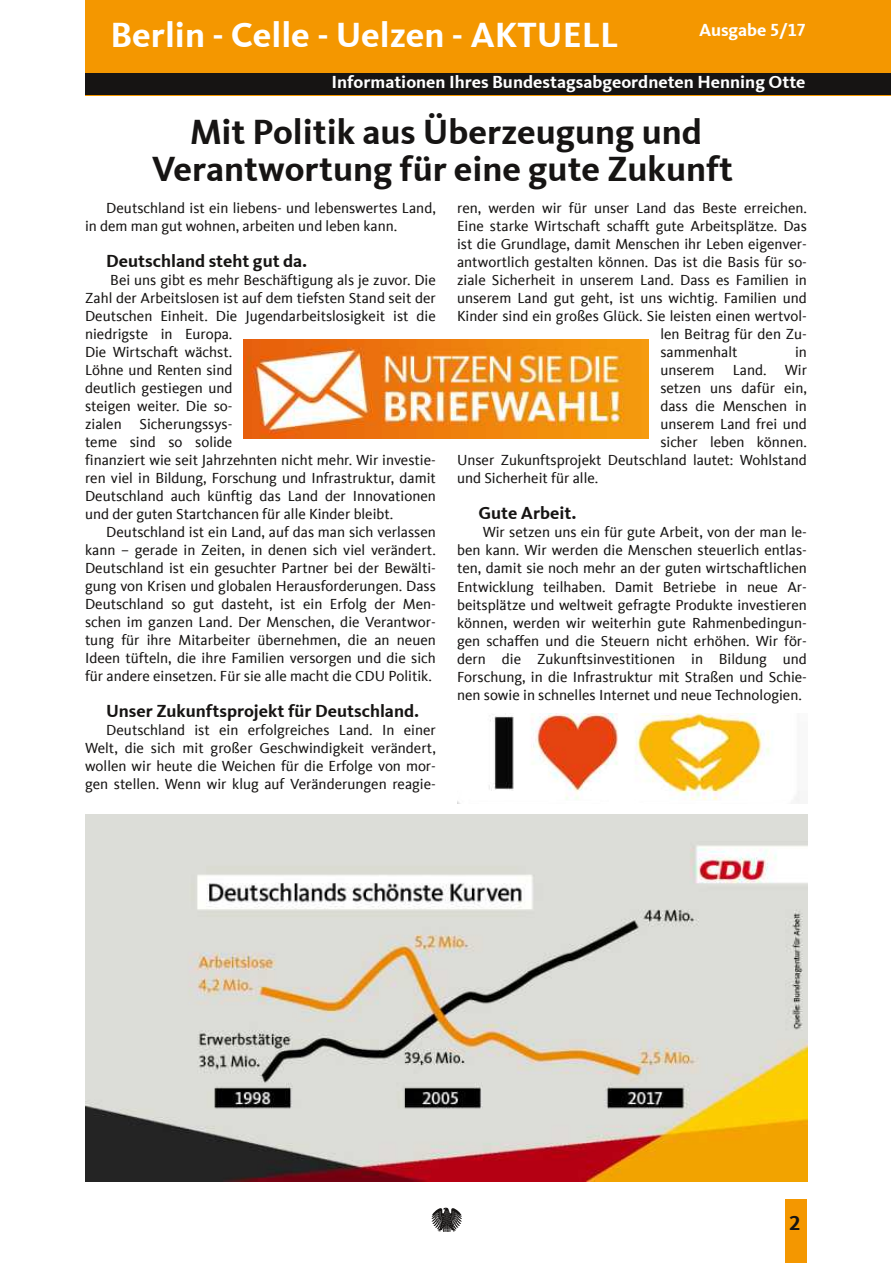
<style>
.page{position:relative;width:893px;height:1263px;background:#fff}
.page>*{position:absolute;margin:0;border:0;box-sizing:border-box;transform-origin:0 0}
.t1{font:700 36px/37.5px "CDU Kievit Tab";color:#161413;text-align:center}
.t2{font:700 36px "CDU Kievit Tab";color:#fff}
.t3{font:700 21px "CDU Kievit Tab";color:#161413}
.t4{font:700 18px "CDU Kievit Tab";color:#161413}
.t5{font:700 18px "CDU Kievit Tab";color:#fff}
.t6{font:15px/18px "CDU Kievit Tab";color:#161413;text-align:justify}
</style>
<div class="page">
<div style="left:85px;top:0;width:806px;height:95px;background:#f49700"></div>
<div style="left:85px;top:73px;width:806px;height:22px;background:#161413"></div>
<div style="left:785px;top:1199px;width:21px;height:64px;background:#f49700"></div>
<img style="left:85px;top:814px;width:723px;height:367px">
<img style="left:244px;top:339px;width:405px;height:100px">
<img style="left:457px;top:713px;width:343px;height:90px">
<h1 class="t2" style="left:111px;top:22px;width:510px">Berlin - Celle - Uelzen - AKTUELL</h1>
<p class="t5" style="left:331px;top:76px;width:476px">Informationen Ihres Bundestagsabgeordneten Henning Otte</p>
<p class="t5" style="left:699px;top:24px;width:109px">Ausgabe 5/17</p>
<h1 class="t1" style="left:152px;top:116px;width:583px">Mit Politik aus Überzeugung und<br>Verantwortung für eine gute Zukunft</h1>
<p class="t6" style="left:85px;top:199px;width:352px;text-indent:21px">Deutschland ist ein liebens- und lebenswertes Land, in dem man gut wohnen, arbeiten und leben kann.</p>
<p class="t4" style="left:106px;top:255px;width:203px">Deutschland steht gut da.</p>
<p class="t6" style="left:85px;top:271px;width:352px;text-align:left;text-indent:25px">Bei uns gibt es mehr Beschäftigung als je zuvor. Die Zahl der Arbeitslosen ist auf dem tiefsten Stand seit der Deutschen Einheit. Die Jugendarbeitslosigkeit ist die niedrigste in Europa.<br>Die Wirtschaft wächst.<br>Löhne und Renten sind<br>deutlich gestiegen und<br>steigen weiter. Die so-<br>zialen Sicherungssys-<br>teme sind so solide<br>finanziert wie seit Jahrzehnten nicht mehr. Wir investie&shy;ren viel in Bildung, Forschung und Infrastruktur, damit Deutschland auch künftig das Land der Innovationen und der guten Startchancen für alle Kinder bleibt.</p>
<p class="t6" style="left:85px;top:523px;width:352px;text-indent:21px">Deutschland ist ein Land, auf das man sich verlassen kann – gerade in Zeiten, in denen sich viel verändert.<br>Deutschland ist ein gesuchter Partner bei der Bewälti&shy;gung von Krisen und globalen Herausforderungen. Dass Deutschland so gut dasteht, ist ein Erfolg der Men&shy;schen im ganzen Land. Der Menschen, die Verantwor&shy;tung für ihre Mitarbeiter übernehmen, die an neuen Ideen tüfteln, die ihre Familien versorgen und die sich für andere einsetzen. Für sie alle macht die CDU Politik.</p>
<p class="t4" style="left:106px;top:705px;width:314px">Unser Zukunftsprojekt für Deutschland.</p>
<p class="t6" style="left:85px;top:721px;width:352px;text-indent:21px">Deutschland ist ein erfolgreiches Land. In einer Welt, die sich mit großer Geschwindigkeit verändert, wollen wir heute die Weichen für die Erfolge von mor&shy;gen stellen. Wenn wir klug auf Veränderungen reagie-</p>
<p class="t6" style="left:457px;top:200px;width:351px">ren, werden wir für unser Land das Beste erreichen.</p>
<p class="t6" style="left:457px;top:218px;width:351px">Eine starke Wirtschaft schafft gute Arbeitsplätze. Das</p>
<p class="t6" style="left:457px;top:236px;width:351px">ist die Grundlage, damit Menschen ihr Leben eigenver-</p>
<p class="t6" style="left:457px;top:254px;width:351px">antwortlich gestalten können. Das ist die Basis für so-</p>
<p class="t6" style="left:457px;top:272px;width:351px">ziale Sicherheit in unserem Land. Dass es Familien in</p>
<p class="t6" style="left:457px;top:290px;width:351px">unserem Land gut geht, ist uns wichtig. Familien und</p>
<p class="t6" style="left:457px;top:308px;width:351px">Kinder sind ein großes Glück. Sie leisten einen wertvol-</p>
<p class="t6" style="left:660px;top:326px;width:148px">len Beitrag für den Zu-</p>
<p class="t6" style="left:660px;top:344px;width:79px">sammenhalt</p>
<p class="t6" style="left:795px;top:344px;width:13px">in</p>
<p class="t6" style="left:660px;top:362px;width:148px">unserem Land. Wir</p>
<p class="t6" style="left:660px;top:380px;width:148px">setzen uns dafür ein,</p>
<p class="t6" style="left:660px;top:398px;width:148px">dass die Menschen in</p>
<p class="t6" style="left:660px;top:416px;width:148px">unserem Land frei und</p>
<p class="t6" style="left:660px;top:434px;width:148px">sicher leben können.</p>
<p class="t6" style="left:457px;top:452px;width:351px">Unser Zukunftsprojekt Deutschland lautet: Wohlstand</p>
<p class="t6" style="left:457px;top:470px;width:143px">und Sicherheit für alle.</p>
<p class="t4" style="left:478px;top:507px;width:100px">Gute Arbeit.</p>
<p class="t6" style="left:457px;top:524px;width:351px;text-indent:26px">Wir setzen uns ein für gute Arbeit, von der man le&shy;ben kann. Wir werden die Menschen steuerlich entlas&shy;ten, damit sie noch mehr an der guten wirtschaftlichen Entwicklung teilhaben. Damit Betriebe in neue Ar&shy;beitsplätze und weltweit gefragte Produkte investieren können, werden wir weiterhin gute Rahmenbedingun&shy;gen schaffen und die Steuern nicht erhöhen. Wir för&shy;dern die Zukunftsinvestitionen in Bildung und Forschung, in die Infrastruktur mit Straßen und Schie&shy;nen sowie in schnelles Internet und neue Technologien.</p>
<h2 class="t3" style="left:789px;top:1216px;width:12px">2</h2>
</div>
